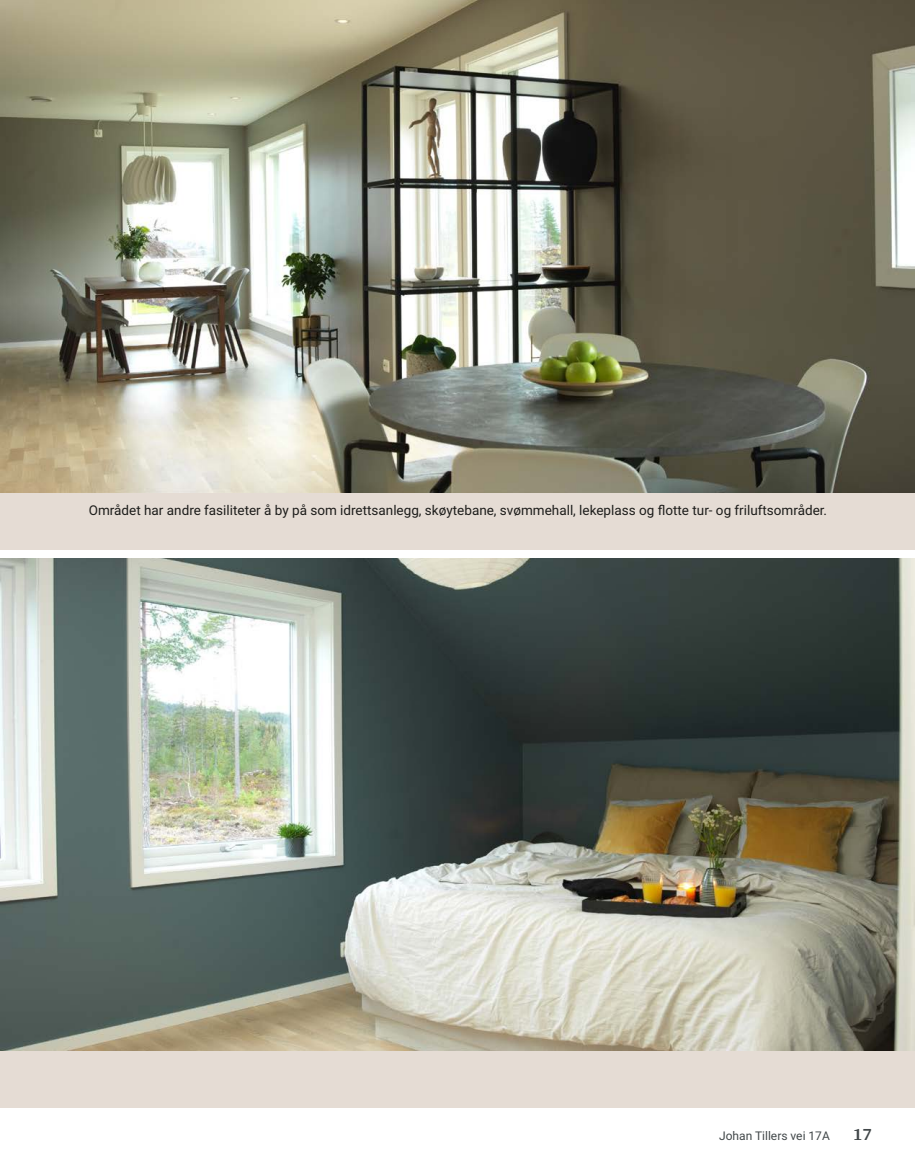
<style>
.page{position:relative;width:915px;height:1172px;background:#fff}
.page>*{position:absolute;margin:0;border:0;box-sizing:border-box;transform-origin:0 0}
.t1{font:700 18px "Arya";color:#414749}
.t2{font:13.5px "Roboto Vitec";color:#1d1d1b}
.t3{font:12px "Roboto Vitec";color:#414749}
</style>
<div class="page">
<div style="left:0;top:492px;width:914px;height:58px;background:#e5dcd4"></div>
<div style="left:0;top:1050px;width:914px;height:58px;background:#e5dcd4"></div>
<img style="left:0;top:0;width:914px;height:492px">
<img style="left:0;top:558px;width:914px;height:492px">
<p class="t2" style="left:89px;top:501px;width:739px">Området har andre fasiliteter å by på som idrettsanlegg, skøytebane, svømmehall, lekeplass og flotte tur- og friluftsområder.</p>
<p class="t3" style="left:718px;top:1127px;width:112px">Johan Tillers vei 17A</p>
<h1 class="t1" style="left:852px;top:1123px;width:21px">17</h1>
</div>
